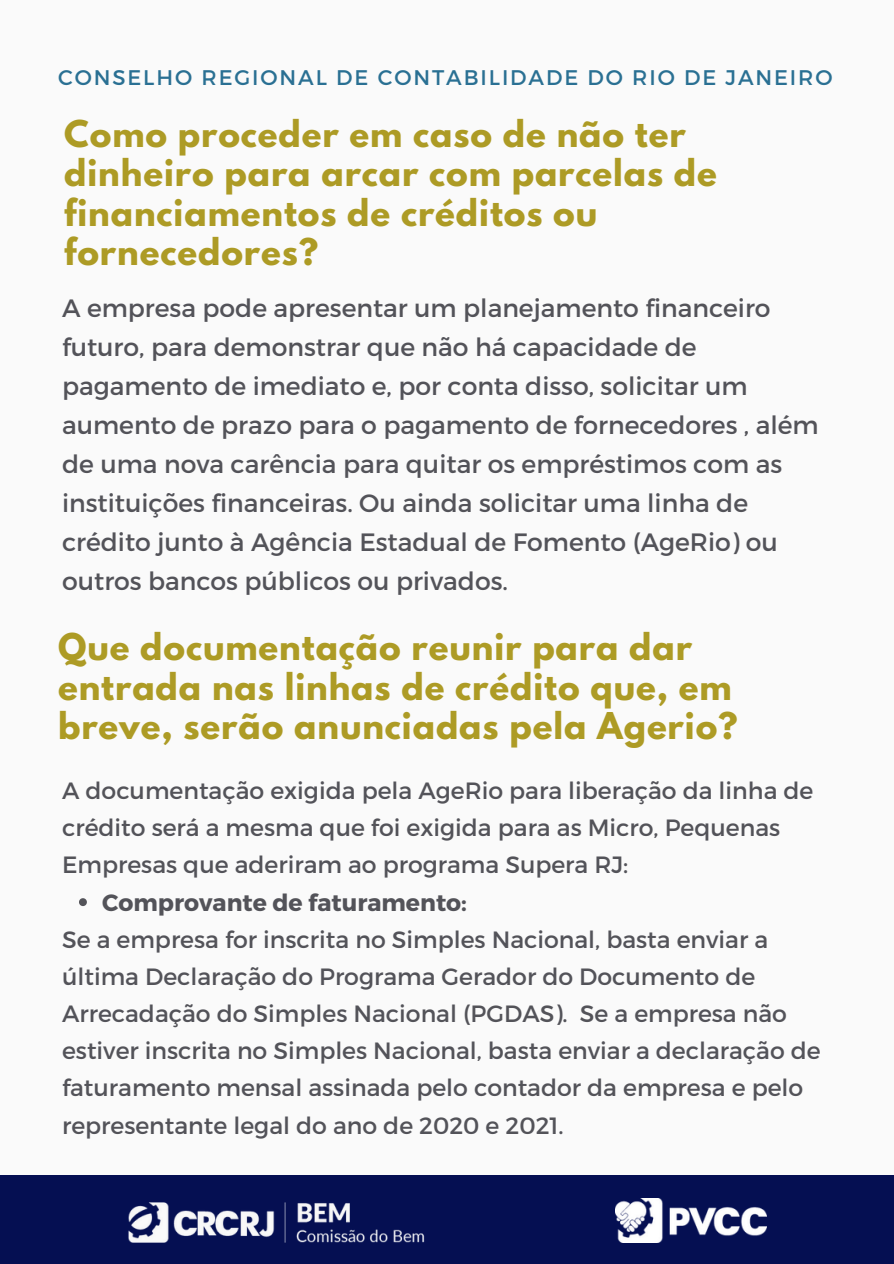
<style>
.page{position:relative;width:894px;height:1264px;background:#fff}
.page>*{position:absolute;margin:0;border:0;box-sizing:border-box;transform-origin:0 0}
.t1{font:700 32.7px/39.5px "League Spartan";letter-spacing:.03em;color:#ad9b25}
.t2{font:25.05px/38.8px "Montserrat";color:#535359}
.t3{font:23.55px/37.2px "Montserrat";color:#535359}
.t4{font:700 23.55px "Montserrat";color:#535359}
.t5{font:21.15px "Montserrat";letter-spacing:.09em;color:#2a7093}
</style>
<div class="page">
<div style="left:0;top:0;width:893px;height:1263px;background:#fafafa"></div>
<svg style="left:79px;top:898px;width:8px;height:8px"></svg>
<div style="left:0;top:1175px;width:893px;height:88px;background:#050f52"></div>
<img style="left:128px;top:1202px;width:297px;height:41px">
<img style="left:615px;top:1198px;width:151px;height:44px">
<p class="t5" style="left:58px;top:64px;width:775px">CONSELHO REGIONAL DE CONTABILIDADE DO RIO DE JANEIRO</p>
<p class="t1" style="left:64px;top:118px;width:654px">Como proceder em caso de não ter dinheiro para arcar com parcelas de financiamentos de créditos ou fornecedores?</p>
<p class="t2" style="left:62px;top:287px;width:758px">A empresa pode apresentar um planejamento financeiro futuro, para demonstrar que não há capacidade de pagamento de imediato e, por conta disso, solicitar um aumento de prazo para o pagamento de fornecedores , além de uma nova carência para quitar os empréstimos com as instituições financeiras. Ou ainda solicitar uma linha de crédito junto à Agência Estadual de Fomento (AgeRio) ou outros bancos públicos ou privados.</p>
<p class="t1" style="left:58px;top:631px;width:681px">Que documentação reunir para dar entrada nas linhas de crédito que, em breve, serão anunciadas pela Agerio?</p>
<p class="t3" style="left:62px;top:771px;width:752px">A documentação exigida pela AgeRio para liberação da linha de crédito será a mesma que foi exigida para as Micro, Pequenas<br>Empresas que aderiram ao programa Supera RJ:</p>
<p class="t4" style="left:102px;top:886px;width:366px">Comprovante de faturamento:</p>
<p class="t3" style="left:62px;top:919px;width:760px">Se a empresa for inscrita no Simples Nacional, basta enviar a última Declaração do Programa Gerador do Documento de Arrecadação do Simples Nacional (PGDAS). Se a empresa não estiver inscrita no Simples Nacional, basta enviar a declaração de faturamento mensal assinada pelo contador da empresa e pelo representante legal do ano de 2020 e 2021.</p>
</div>
